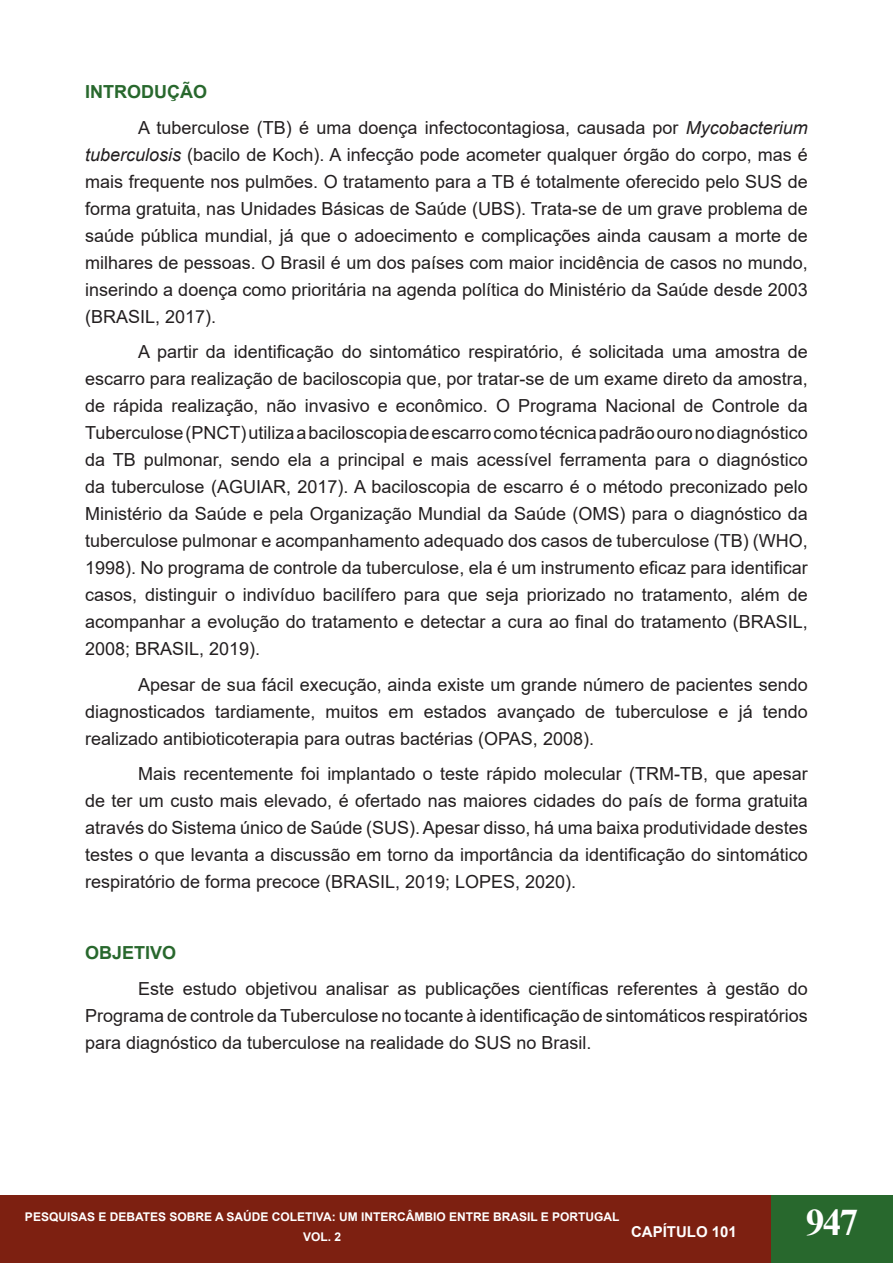
<style>
.page{position:relative;width:893px;height:1263px;background:#fff}
.page>*{position:absolute;margin:0;border:0;box-sizing:border-box;transform-origin:0 0}
.t1{font:700 37.5px "Times New Roman";color:#fff}
.t2{font:18px/27px "Arial";color:#231f20;text-align:justify}
.t3{font:700 18px "Arial";color:#28682d}
.t4{font:700 15px "Arial";color:#fff}
.t5{font:700 12px/20.2px "Arial";color:#fff;text-align:center}
.s1{font-style:italic}
</style>
<div class="page">
<div style="left:0;top:1196px;width:893px;height:67px;background:#7d2011"></div>
<hr style="left:0;top:1196px;width:1px;height:67px;background:#28682d">
<div style="left:771px;top:1196px;width:122px;height:67px;background:#28682d"></div>
<p class="t3" style="left:85px;top:79px;width:123px">INTRODUÇÃO</p>
<p class="t2" style="left:85px;top:114px;width:724px;text-indent:53px">A tuberculose (TB) é uma doença infectocontagiosa, causada por <span class="s1">Mycobacterium tuberculosis</span> (bacilo de Koch). A infecção pode acometer qualquer órgão do corpo, mas é mais frequente nos pulmões. O tratamento para a TB é totalmente oferecido pelo SUS de forma gratuita, nas Unidades Básicas de Saúde (UBS). Trata-se de um grave problema de saúde pública mundial, já que o adoecimento e complicações ainda causam a morte de milhares de pessoas. O Brasil é um dos países com maior incidência de casos no mundo, inserindo a doença como prioritária na agenda política do Ministério da Saúde desde 2003 (BRASIL, 2017).</p>
<p class="t2" style="left:85px;top:338px;width:724px;text-indent:53px">A partir da identificação do sintomático respiratório, é solicitada uma amostra de escarro para realização de baciloscopia que, por tratar-se de um exame direto da amostra, de rápida realização, não invasivo e econômico. O Programa Nacional de Controle da Tuberculose (PNCT) utiliza a baciloscopia de escarro como técnica padrão ouro no diagnóstico da TB pulmonar, sendo ela a principal e mais acessível ferramenta para o diagnóstico da tuberculose (AGUIAR, 2017). A baciloscopia de escarro é o método preconizado pelo Ministério da Saúde e pela Organização Mundial da Saúde (OMS) para o diagnóstico da tuberculose pulmonar e acompanhamento adequado dos casos de tuberculose (TB) (WHO, 1998). No programa de controle da tuberculose, ela é um instrumento eficaz para identificar casos, distinguir o indivíduo bacilífero para que seja priorizado no tratamento, além de acompanhar a evolução do tratamento e detectar a cura ao final do tratamento (BRASIL, 2008; BRASIL, 2019).</p>
<p class="t2" style="left:85px;top:671px;width:724px;text-indent:53px">Apesar de sua fácil execução, ainda existe um grande número de pacientes sendo diagnosticados tardiamente, muitos em estados avançado de tuberculose e já tendo realizado antibioticoterapia para outras bactérias (OPAS, 2008).</p>
<p class="t2" style="left:85px;top:760px;width:724px;text-indent:53px">Mais recentemente foi implantado o teste rápido molecular (TRM-TB, que apesar de ter um custo mais elevado, é ofertado nas maiores cidades do país de forma gratuita através do Sistema único de Saúde (SUS). Apesar disso, há uma baixa produtividade destes testes o que levanta a discussão em torno da importância da identificação do sintomático respiratório de forma precoce (BRASIL, 2019; LOPES, 2020).</p>
<p class="t3" style="left:85px;top:940px;width:93px">OBJETIVO</p>
<p class="t2" style="left:85px;top:975px;width:724px;text-indent:53px">Este estudo objetivou analisar as publicações científicas referentes à gestão do Programa de controle da Tuberculose no tocante à identificação de sintomáticos respiratórios para diagnóstico da tuberculose na realidade do SUS no Brasil.</p>
<p class="t5" style="left:25px;top:1207px;width:596px">PESQUISAS E DEBATES SOBRE A SAÚDE COLETIVA: UM INTERCÂMBIO ENTRE BRASIL E PORTUGAL<br>VOL. 2</p>
<p class="t4" style="left:631px;top:1221px;width:107px">CAPÍTULO 101</p>
<h1 class="t1" style="left:806px;top:1195px;width:54px">947</h1>
</div>
